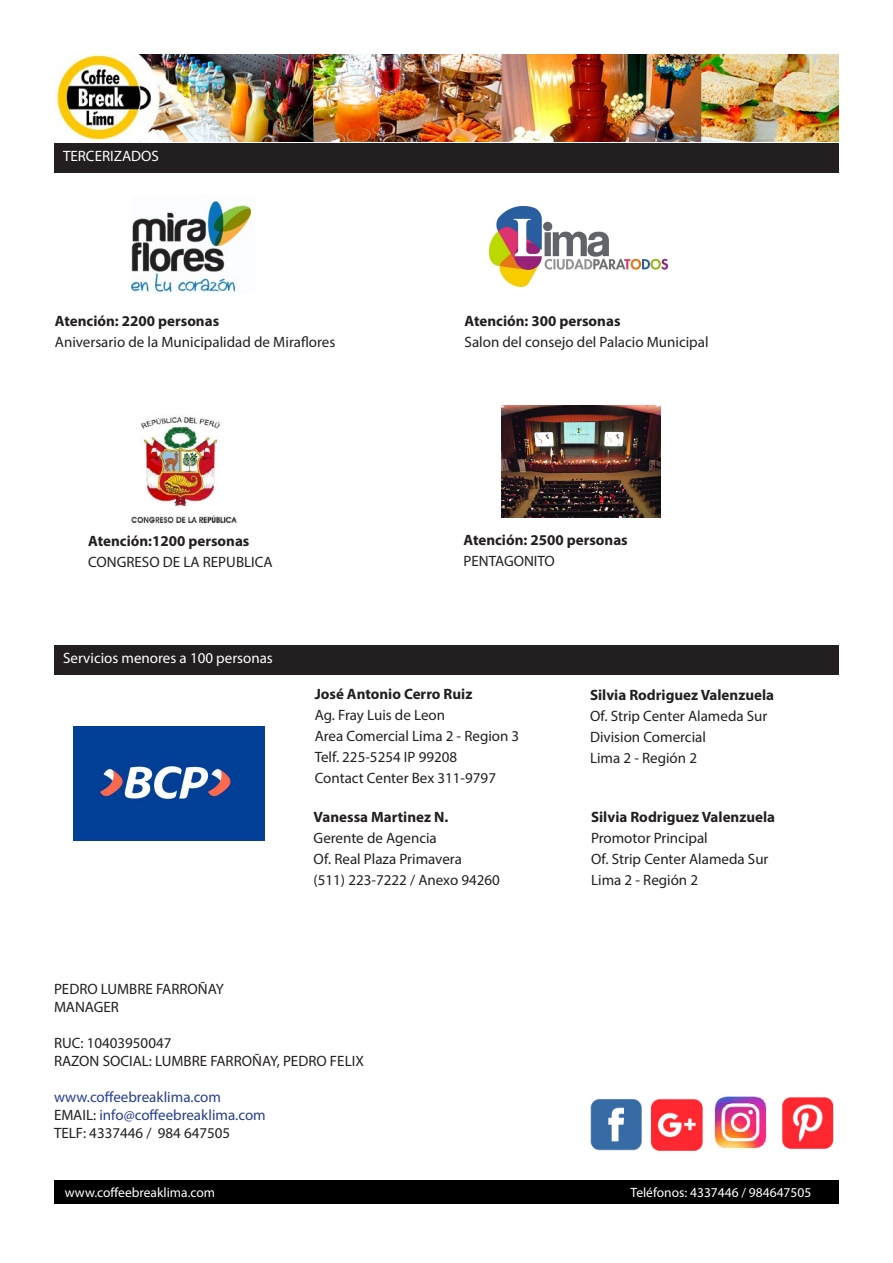
<style>
.page{position:relative;width:893px;height:1263px;background:#fff}
.page>*{position:absolute;margin:0;border:0;box-sizing:border-box;transform-origin:0 0}
.t1{font:15px/21px "Myriad Pro";color:#231f20}
.t2{font:700 15px "Myriad Pro";color:#231f20}
.t3{font:15px/18px "Myriad Pro";color:#253f8e}
.t4{font:15px "Myriad Pro";color:#fff}
.t5{font:13.5px "Myriad Pro";color:#fff}
.s1{color:#231f20}
</style>
<div class="page">
<div style="left:54px;top:144px;width:785px;height:29px;background:#231f20"></div>
<div style="left:55px;top:1180px;width:784px;height:24px;background:#000"></div>
<img style="left:132px;top:200px;width:120px;height:93px">
<img style="left:131px;top:416px;width:106px;height:108px">
<div style="left:54px;top:645px;width:785px;height:29px;background:#231f20"></div>
<img style="left:73px;top:726px;width:192px;height:115px">
<img style="left:489px;top:206px;width:179px;height:81px">
<img style="left:502px;top:405px;width:158px;height:112px">
<img style="left:56px;top:54px;width:783px;height:87px">
<img style="left:590px;top:1099px;width:52px;height:52px">
<img style="left:651px;top:1098px;width:52px;height:53px">
<img style="left:714px;top:1096px;width:53px;height:53px">
<img style="left:782px;top:1097px;width:52px;height:52px">
<p class="t4" style="left:63px;top:147px;width:97px">TERCERIZADOS</p>
<p class="t2" style="left:55px;top:311px;width:166px">Atención: 2200 personas</p>
<p class="t1" style="left:55px;top:331px;width:282px">Aniversario de la Municipalidad de Miraflores</p>
<p class="t2" style="left:88px;top:531px;width:163px">Atención:1200 personas</p>
<p class="t1" style="left:88px;top:551px;width:186px">CONGRESO DE LA REPUBLICA</p>
<p class="t4" style="left:63px;top:649px;width:211px">Servicios menores a 100 personas</p>
<p class="t2" style="left:465px;top:311px;width:157px">Atención: 300 personas</p>
<p class="t1" style="left:465px;top:331px;width:246px">Salon del consejo del Palacio Municipal</p>
<p class="t2" style="left:463px;top:530px;width:166px">Atención: 2500 personas</p>
<p class="t1" style="left:463px;top:550px;width:93px">PENTAGONITO</p>
<p class="t2" style="left:315px;top:684px;width:159px">José Antonio Cerro Ruiz</p>
<p class="t1" style="left:315px;top:704px;width:206px">Ag. Fray Luis de Leon<br>Area Comercial Lima 2 - Region 3<br>Telf. 225-5254 IP 99208<br>Contact Center Bex 311-9797</p>
<p class="t2" style="left:314px;top:807px;width:136px">Vanessa Martinez N.</p>
<p class="t1" style="left:314px;top:828px;width:188px">Gerente de Agencia<br>Of. Real Plaza Primavera<br>(511) 223-7222 / Anexo 94260</p>
<p class="t1" style="left:54px;top:980px;width:171px;line-height:18px">PEDRO LUMBRE FARROÑAY<br>MANAGER</p>
<p class="t1" style="left:54px;top:1034px;width:311px;line-height:18px">RUC: 10403950047<br>RAZON SOCIAL: LUMBRE FARROÑAY, PEDRO FELIX</p>
<p class="t3" style="left:54px;top:1088px;width:213px">www.coffeebreaklima.com<br><span class="s1">EMAIL:</span> info@coffeebreaklima.com<br><span class="s1">TELF: 4337446 / 984 647505</span></p>
<p class="t2" style="left:590px;top:685px;width:186px">Silvia Rodriguez Valenzuela</p>
<p class="t1" style="left:590px;top:705px;width:179px">Of. Strip Center Alameda Sur<br>Division Comercial<br>Lima 2 - Región 2</p>
<p class="t2" style="left:591px;top:807px;width:186px">Silvia Rodriguez Valenzuela</p>
<p class="t1" style="left:591px;top:828px;width:179px">Promotor Principal<br>Of. Strip Center Alameda Sur<br>Lima 2 - Región 2</p>
<p class="t5" style="left:65px;top:1184px;width:152px">www.coffeebreaklima.com</p>
<p class="t5" style="left:631px;top:1184px;width:182px">Teléfonos: 4337446 / 984647505</p>
</div>
